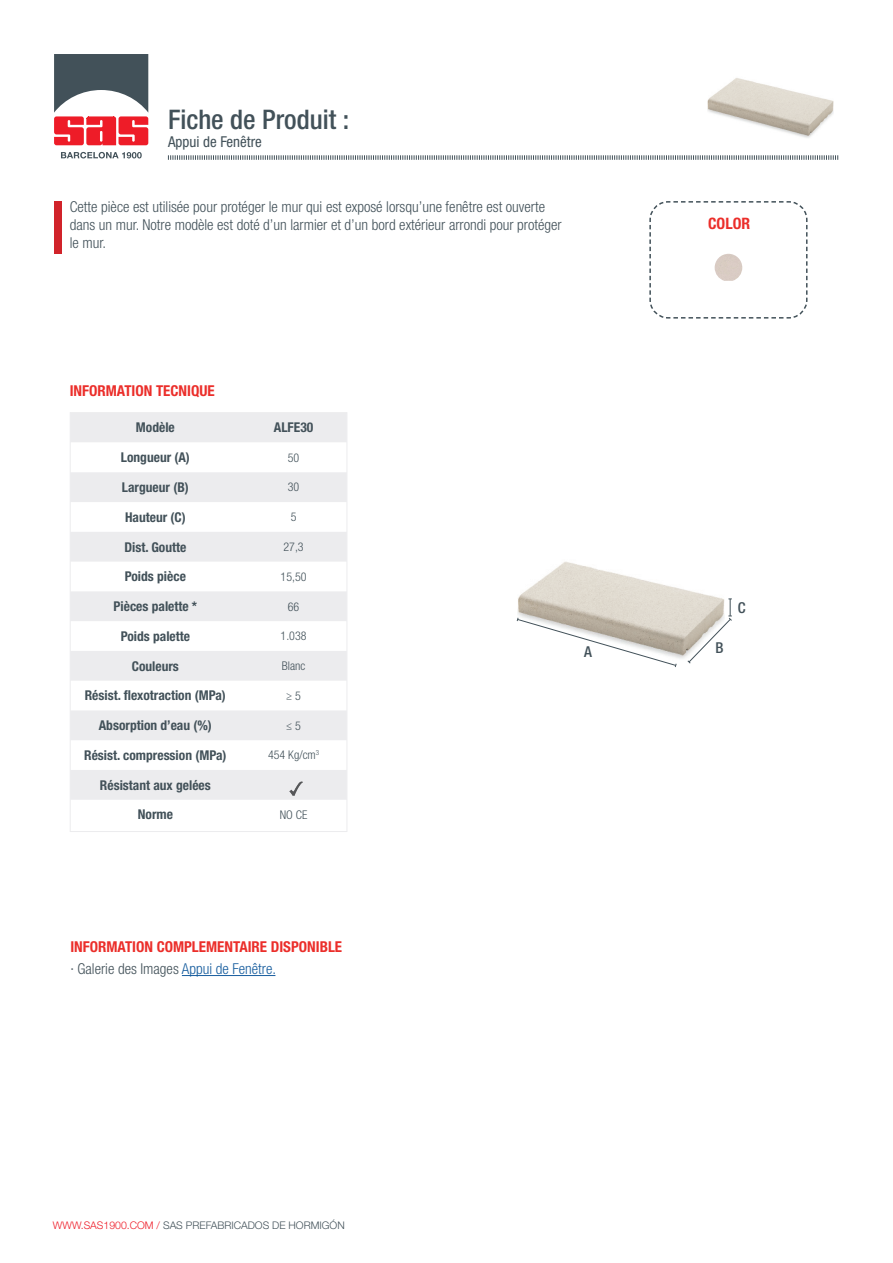
<style>
.page{position:relative;width:893px;height:1263px;background:#fff}
.page>*{position:absolute;margin:0;border:0;box-sizing:border-box;transform-origin:0 0}
.t1{font:500 condensed 27px "Helvetica Neue LT Std";color:#425159}
.t2{font:700 condensed 15.75px "Helvetica Neue LT Std";color:#eb2e2a}
.t3{font:300 condensed 15px/18px "Helvetica Neue LT Std";color:#425159}
.t4{font:700 condensed 15px "Helvetica Neue LT Std";color:#eb2e2a}
.t5{font:condensed 15px "Helvetica Neue LT Std";color:#425159}
.t6{font:500 condensed 15px "Helvetica Neue LT Std";color:#425159}
.Text_left_bold{font:700 condensed 13.5px "Helvetica Neue LT Std";color:#425159}
.Títols_left{font:700 condensed 13.5px "Helvetica Neue LT Std";color:#425159}
.Títols_center{font:700 condensed 13.5px "Helvetica Neue LT Std";color:#425159}
.Text_centre{font:300 condensed 12px "Helvetica Neue LT Std";color:#425159}
.t7{font:300 10.5px "Helvetica Neue LT Std";color:#425159}
.s1{color:#175d9e}
.s2{color:#ee1c28}
</style>
<div class="page">
<img style="left:517px;top:561px;width:203px;height:98px">
<img style="left:707px;top:78px;width:126px;height:60px">
<svg style="left:649px;top:201px;width:159px;height:118px"></svg>
<svg style="left:54px;top:54px;width:94px;height:91px"></svg>
<svg style="left:61px;top:152px;width:81px;height:6px"></svg>
<hr style="left:182px;top:975px;width:93px;height:1px;background:#175d9e">
<svg style="left:168px;top:155px;width:671px;height:5px"></svg>
<div style="left:54px;top:201px;width:8px;height:53px;background:#d1232a"></div>
<div style="left:72px;top:414px;width:273px;height:28px;background:#ececee"></div>
<svg style="left:72px;top:472px;width:273px;height:328px;fill:#ececee"></svg>
<div style="left:70px;top:412px;width:277px;height:420px;border:1px solid #ececee"></div>
<img style="left:715px;top:254px;width:27px;height:27px">
<img style="left:289px;top:781px;width:14px;height:14px">
<svg style="left:516px;top:617px;width:161px;height:50px"></svg>
<svg style="left:687px;top:598px;width:45px;height:66px"></svg>
<p class="t1" style="left:168px;top:103px;width:183px">Fiche de Produit :</p>
<p class="t5" style="left:168px;top:133px;width:95px">Appui de Fenêtre</p>
<p class="t3" style="left:70px;top:197px;width:493px">Cette pièce est utilisée pour protéger le mur qui est exposé lorsqu’une fenêtre est ouverte dans un mur. Notre modèle est doté d’un larmier et d’un bord extérieur arrondi pour protéger le mur.</p>
<p class="t4" style="left:70px;top:381px;width:146px">INFORMATION TECNIQUE</p>
<p class="Títols_left" style="left:136px;top:419px;width:40px">Modèle</p>
<p class="Títols_center" style="left:274px;top:419px;width:41px">ALFE30</p>
<p class="Text_left_bold" style="left:121px;top:449px;width:71px">Longueur (A)</p>
<p class="Text_centre" style="left:288px;top:451px;width:13px">50</p>
<p class="Text_left_bold" style="left:122px;top:479px;width:68px">Largueur (B)</p>
<p class="Text_centre" style="left:288px;top:480px;width:13px">30</p>
<p class="Text_left_bold" style="left:125px;top:509px;width:62px">Hauteur (C)</p>
<p class="Text_centre" style="left:291px;top:510px;width:7px">5</p>
<p class="Text_left_bold" style="left:124px;top:538px;width:63px">Dist. Goutte</p>
<p class="Text_centre" style="left:284px;top:540px;width:22px">27,3</p>
<p class="Text_left_bold" style="left:125px;top:568px;width:63px">Poids pièce</p>
<p class="Text_centre" style="left:281px;top:570px;width:27px">15,50</p>
<p class="Text_left_bold" style="left:114px;top:598px;width:85px">Pièces palette *</p>
<p class="Text_centre" style="left:288px;top:599px;width:13px">66</p>
<p class="Text_left_bold" style="left:121px;top:628px;width:71px">Poids palette</p>
<p class="Text_centre" style="left:281px;top:629px;width:27px">1.038</p>
<p class="Text_left_bold" style="left:132px;top:658px;width:49px">Couleurs</p>
<p class="Text_centre" style="left:282px;top:659px;width:25px">Blanc</p>
<p class="Text_left_bold" style="left:85px;top:687px;width:143px">Résist. flexotraction (MPa)</p>
<p class="Text_centre" style="left:286px;top:689px;width:16px">≥ 5</p>
<p class="Text_left_bold" style="left:99px;top:717px;width:115px">Absorption d’eau (%)</p>
<p class="Text_centre" style="left:286px;top:718px;width:16px">≤ 5</p>
<p class="Text_left_bold" style="left:84px;top:747px;width:144px">Résist. compression (MPa)</p>
<p class="Text_centre" style="left:268px;top:748px;width:53px">454 Kg/cm<sup>3</sup></p>
<p class="Text_left_bold" style="left:100px;top:777px;width:112px">Résistant aux gelées</p>
<p class="Text_left_bold" style="left:138px;top:806px;width:37px">Norme</p>
<p class="Text_centre" style="left:280px;top:808px;width:29px">NO CE</p>
<p class="t4" style="left:70px;top:937px;width:273px">INFORMATION COMPLEMENTAIRE DISPONIBLE</p>
<p class="t3" style="left:70px;top:960px;width:207px">· Galerie des Images <span class="s1">Appui de Fenêtre.</span></p>
<p class="t6" style="left:584px;top:643px;width:9px">A</p>
<p class="t7" style="left:53px;top:1219px;width:293px"><span class="s2">WWW.SAS1900.COM /</span> SAS PREFABRICADOS DE HORMIGÓN</p>
<p class="t2" style="left:708px;top:214px;width:44px">COLOR</p>
<p class="t6" style="left:716px;top:639px;width:10px">B</p>
<p class="t6" style="left:738px;top:598px;width:9px">C</p>
</div>
